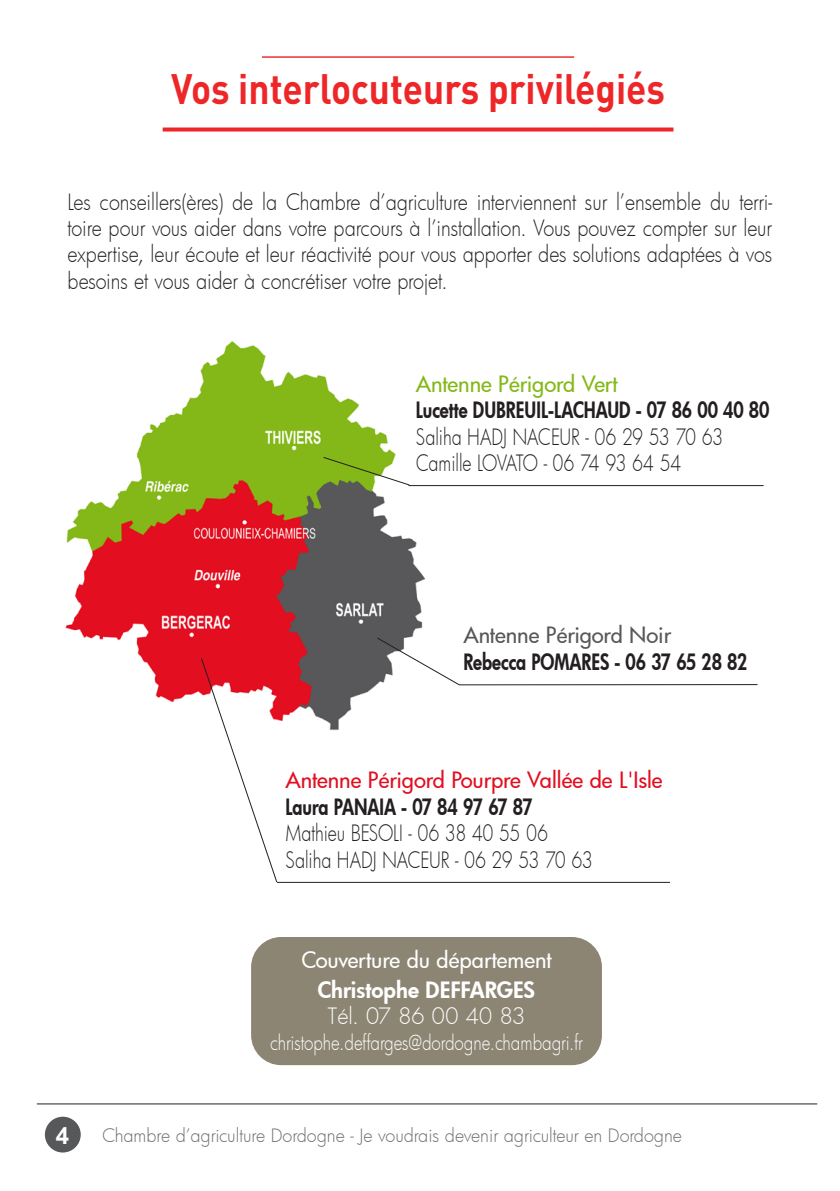
<style>
.page{position:relative;width:840px;height:1191px;background:#fff}
.page>*{position:absolute;margin:0;border:0;box-sizing:border-box;transform-origin:0 0}
.t1{font:700 42px "DIN Pro";color:#ee2628;scale:.88 1}
.t2{font:700 24px "Arial";color:#fff}
.t3{font:300 22px/26.4px "Futura";letter-spacing:-.005em;color:#231f20;text-align:justify;scale:.9 1}
.t4{font:300 22px/26.4px "Futura";letter-spacing:-.005em;color:#231f20;scale:.81 1}
.t5{font:800 22px "Futura";color:#231f20;scale:.81 1}
.t6{font:500 22px "Futura";letter-spacing:-.005em;color:#e30e20}
.t7{font:300 22px "Futura";letter-spacing:-.025em;color:#231f20;scale:.81 1}
.t8{font:500 22px "Futura";letter-spacing:-.005em;color:#fff}
.t9{font:800 22px "Futura";color:#fff}
.t10{font:500 22px "Futura";letter-spacing:-.01em;color:#84b818}
.t11{font:500 22px "Futura";letter-spacing:-.005em;color:#58585a}
.t12{font:300 22px "Futura";letter-spacing:-.025em;color:#fff}
.t13{font:300 20px "Futura";letter-spacing:-.005em;color:#fff;scale:.85 1}
.t14{font:300 18px "Futura";letter-spacing:-.005em;color:#6c6d70}
.s1{font-weight:800}
</style>
<div class="page">
<div style="left:45px;top:1116px;width:36px;height:36px;background:#57585a;border-radius:50%"></div>
<hr style="left:37px;top:1103px;width:779px;height:1px;background:#231f20">
<div style="left:251px;top:937px;width:350px;height:128px;background:#8c8573;border-radius:30px"></div>
<img style="left:65px;top:341px;width:359px;height:389px">
<hr style="left:408px;top:485px;width:355px;height:1px;background:#231f20">
<svg style="left:322px;top:456px;width:88px;height:30px"></svg>
<hr style="left:277px;top:882px;width:392px;height:1px;background:#231f20">
<svg style="left:200px;top:657px;width:78px;height:226px"></svg>
<svg style="left:376px;top:636px;width:382px;height:50px"></svg>
<hr style="left:262px;top:56px;width:312px;height:2px;background:#ee2628">
<svg style="left:162px;top:127px;width:511px;height:4px;background:#f04243"></svg>
<p class="t1" style="left:171px;top:61px;width:562px">Vos interlocuteurs privilégiés</p>
<p class="t3" style="left:68px;top:188px;width:784px">Les conseillers(ères) de la Chambre d’agriculture interviennent sur l’ensemble du terri&shy;toire pour vous aider dans votre parcours à l’installation. Vous pouvez compter sur leur expertise, leur écoute et leur réactivité pour vous apporter des solutions adaptées à vos besoins et vous aider à concrétiser votre projet.</p>
<p class="t10" style="left:415px;top:369px;width:203px">Antenne Périgord Vert</p>
<p class="t5" style="left:415px;top:395px;width:438px">Lucette DUBREUIL-LACHAUD - 07 86 00 40 80</p>
<p class="t4" style="left:415px;top:423px;width:381px">Saliha HADJ NACEUR - 06 29 53 70 63</p>
<p class="t7" style="left:415px;top:448px;width:329px">Camille LOVATO - 06 74 93 64 54</p>
<p class="t11" style="left:463px;top:620px;width:209px">Antenne Périgord Noir</p>
<p class="t5" style="left:463px;top:647px;width:352px">Rebecca POMARES - 06 37 65 28 82</p>
<p class="t6" style="left:285px;top:765px;width:378px">Antenne Périgord Pourpre Vallée de L'Isle</p>
<p class="t4" style="left:285px;top:793px;width:325px"><span class="s1">Laura PANAIA - 07 84 97 67 87<br></span>Mathieu BESOLI - 06 38 40 55 06</p>
<p class="t4" style="left:285px;top:846px;width:381px">Saliha HADJ NACEUR - 06 29 53 70 63</p>
<p class="t8" style="left:301px;top:945px;width:252px">Couverture du département</p>
<p class="t9" style="left:317px;top:975px;width:219px">Christophe DEFFARGES</p>
<p class="t12" style="left:327px;top:1001px;width:199px">Tél. 07 86 00 40 83</p>
<p class="t13" style="left:270px;top:1029px;width:369px">christophe.deffarges@dordogne.chambagri.fr</p>
<p class="t2" style="left:56px;top:1118px;width:15px">4</p>
<p class="t14" style="left:102px;top:1123px;width:581px">Chambre d’agriculture Dordogne - Je voudrais devenir agriculteur en Dordogne</p>
</div>
